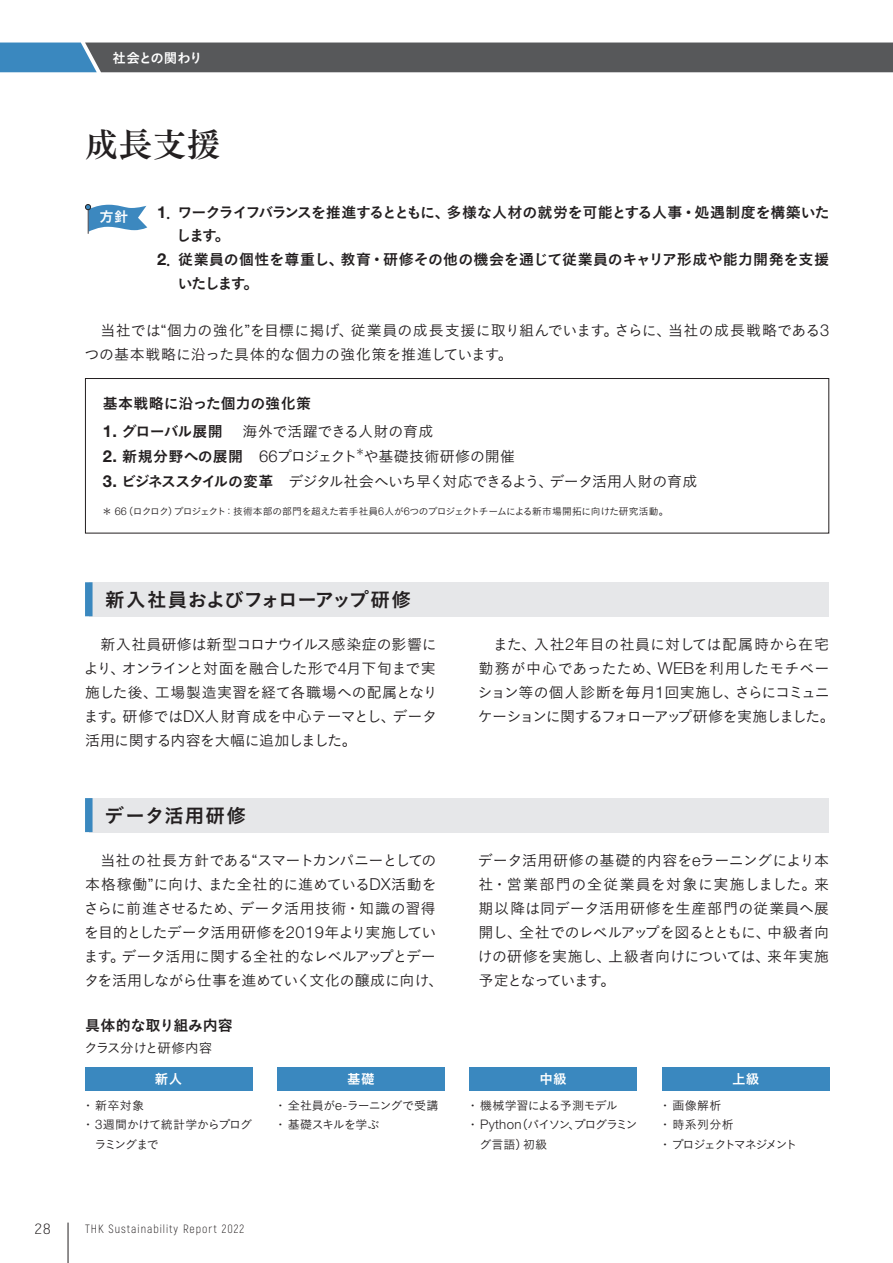
<style>
.page{position:relative;width:893px;height:1263px;background:#fff}
.page>*{position:absolute;margin:0;border:0;box-sizing:border-box;transform-origin:0 0}
.t1{font:33px "Tsuku Min Pro B";color:#231f20}
.t2{font:19.5px "Koburina Go Std W6";letter-spacing:.005em;color:#231f20}
.t3{font:19.5px "Koburina Go Std W6";letter-spacing:.055em;color:#231f20}
.t4{font:15px/24px "Koburina Go Std W3";letter-spacing:-.02em;color:#231f20}
.t5{font:15px "Koburina Go Std W6";letter-spacing:-.01em;color:#231f20}
.t6{font:15px/24px "Koburina Go Std W3";letter-spacing:.005em;color:#231f20}
.t7{font:15px "Koburina Go Std W3";letter-spacing:-.05em;color:#231f20}
.t8{font:300 14.85px "Akrobat";color:#231f20;scale:1.22 1}
.t9{font:14.25px "Koburina Go Std W6";color:#fff}
.t10{font:13.5px "Koburina Go Std W3";letter-spacing:-.035em;color:#231f20}
.t11{font:13.5px "Koburina Go Std W6";letter-spacing:.01em;color:#fff}
.t12{font:13.5px "Koburina Go Std W6";letter-spacing:-.04em;color:#fff}
.t13{font:12px "Koburina Go Std W3";letter-spacing:-.065em;color:#231f20}
.t14{font:300 12px "Akrobat";letter-spacing:.08em;color:#231f20}
.t15{font:12px/19.5px "Koburina Go Std W3";letter-spacing:-.1em;color:#231f20}
.t16{font:12px/19.5px "Koburina Go Std W3";letter-spacing:-.04em;color:#231f20}
.t17{font:12px "Koburina Go Std W3";letter-spacing:-.14em;color:#231f20}
.t18{font:9.75px "Koburina Go Std W3";letter-spacing:-.04em;color:#231f20}
.t19{font:8.7px "Koburina Go Std W3";color:#231f20}
.s1{font-family:"Helvetica Neue LT Std";font-weight:700;font-size:16.5px}
.s2{font-family:"Helvetica Neue LT Std";font-weight:300;font-size:16.5px}
.s3{font-family:"Koburina Go Std W6"}
.s4{font-family:"Helvetica Neue LT Std";font-weight:300;font-size:10.8px}
.s5{font-family:"Helvetica Neue LT Std";font-weight:300;font-size:13.2px}
</style>
<div class="page">
<svg style="left:0;top:43px;width:893px;height:29px;background:#545d64"></svg>
<div style="left:89px;top:582px;width:740px;height:34px;background:#e6e7e9"></div>
<div style="left:85px;top:582px;width:8px;height:34px;background:#3a88bf"></div>
<div style="left:89px;top:798px;width:740px;height:34px;background:#e6e7e9"></div>
<div style="left:85px;top:798px;width:8px;height:34px;background:#3a88bf"></div>
<svg style="left:85px;top:204px;width:62px;height:30px"></svg>
<div style="left:85px;top:378px;width:744px;height:155px;border:1px solid #231f20"></div>
<div style="left:470px;top:1067px;width:167px;height:24px;background:#3a88bf"></div>
<div style="left:662px;top:1067px;width:167px;height:24px;background:#3a88bf"></div>
<div style="left:85px;top:1067px;width:167px;height:24px;background:#3a88bf"></div>
<div style="left:277px;top:1067px;width:167px;height:24px;background:#3a88bf"></div>
<hr style="left:68px;top:1222px;width:1px;height:41px;background:#231f20">
<p class="t12" style="left:113px;top:47px;width:92px">社会との関わり</p>
<h1 class="t1" style="left:85px;top:118px;width:136px">成長支援</h1>
<p class="t9" style="left:100px;top:206px;width:30px">方針</p>
<p class="t5" style="left:157px;top:201px;width:674px"><span class="s1">1</span>．ワークライフバランスを推進するとともに、多様な人材の就労を可能とする人事・処遇制度を構築いた</p>
<p class="t5" style="left:176px;top:224px;width:55px">します。</p>
<p class="t5" style="left:157px;top:248px;width:674px"><span class="s1">2</span>．従業員の個性を尊重し、教育・研修その他の機会を通じて従業員のキャリア形成や能力開発を支援</p>
<p class="t5" style="left:178px;top:272px;width:82px">いたします。</p>
<p class="t6" style="left:84px;top:319px;width:746px">　当社では“個力の強化”を目標に掲げ、従業員の成長支援に取り組んでいます。さらに、当社の成長戦略である<span class="s2">3</span>つの基本戦略に沿った具体的な個力の強化策を推進しています。</p>
<p class="t5" style="left:103px;top:392px;width:210px">基本戦略に沿った個力の強化策</p>
<p class="t4" style="left:103px;top:419px;width:332px"><span class="s1">1.</span> <span class="s3">グローバル展開　</span>海外で活躍できる人財の育成</p>
<p class="t4" style="left:103px;top:444px;width:414px"><span class="s1">2.</span> <span class="s3">新規分野への展開　</span><span class="s2">66</span>プロジェクトや基礎技術研修の開催</p>
<p class="t19" style="left:356px;top:445px;width:10px">＊</p>
<p class="t7" style="left:103px;top:470px;width:596px"><span class="s1">3.</span> <span class="s3">ビジネススタイルの変革　</span>デジタル社会へいち早く対応できるよう、データ活用人財の育成</p>
<p class="t18" style="left:102px;top:503px;width:568px">＊ <span class="s4">66</span>（ロクロク）プロジェクト：技術本部の部門を超えた若手社員<span class="s4">6</span>人が<span class="s4">6</span>つのプロジェクトチームによる新市場開拓に向けた研究活動。</p>
<h2 class="t2" style="left:105px;top:584px;width:307px">新入社員およびフォローアップ研修</h2>
<p class="t4" style="left:84px;top:632px;width:355px">　新入社員研修は新型コロナウイルス感染症の影響により、オンラインと対面を融合した形で<span class="s2">4</span>月下旬まで実施した後、工場製造実習を経て各職場への配属となります。研修では<span class="s2">DX</span>人財育成を中心テーマとし、データ活用に関する内容を大幅に追加しました。</p>
<p class="t4" style="left:477px;top:632px;width:359px">　また、入社<span class="s2">2</span>年目の社員に対しては配属時から在宅勤務が中心であったため、<span class="s2">WEB</span>を利用したモチベーション等の個人診断を毎月<span class="s2">1</span>回実施し、さらにコミュニケーションに関するフォローアップ研修を実施しました。</p>
<h2 class="t3" style="left:105px;top:800px;width:143px">データ活用研修</h2>
<p class="t4" style="left:84px;top:848px;width:361px">　当社の社長方針である“スマートカンパニーとしての本格稼働”に向け、また全社的に進めている<span class="s2">DX</span>活動をさらに前進させるため、データ活用技術・知識の習得を目的としたデータ活用研修を<span class="s2">2019</span>年より実施しています。データ活用に関する全社的なレベルアップとデータを活用しながら仕事を進めていく文化の醸成に向け、</p>
<p class="t4" style="left:478px;top:848px;width:353px;text-align:justify">データ活用研修の基礎的内容を<span class="s2">e</span>ラーニングにより本社・営業部門の全従業員を対象に実施しました。来期以降は同データ活用研修を生産部門の従業員へ展開し、全社でのレベルアップを図るとともに、中級者向けの研修を実施し、上級者向けについては、来年実施予定となっています。</p>
<p class="t5" style="left:85px;top:1013px;width:149px">具体的な取り組み内容</p>
<p class="t10" style="left:84px;top:1038px;width:130px">クラス分けと研修内容</p>
<p class="t11" style="left:155px;top:1069px;width:29px">新人</p>
<p class="t13" style="left:82px;top:1096px;width:64px">・新卒対象</p>
<p class="t13" style="left:82px;top:1116px;width:172px">・ <span class="s5">3</span>週間かけて統計学からプログ</p>
<p class="t13" style="left:94px;top:1135px;width:66px">ラミングまで</p>
<p class="t11" style="left:347px;top:1069px;width:29px">基礎</p>
<p class="t16" style="left:274px;top:1095px;width:165px">・全社員が<span class="s5">e-</span>ラーニングで受講・基礎スキルを学ぶ</p>
<p class="t8" style="left:35px;top:1220px;width:15px">28</p>
<p class="t14" style="left:85px;top:1221px;width:161px">THK Sustainability Report 2022</p>
<p class="t11" style="left:540px;top:1069px;width:29px">中級</p>
<p class="t13" style="left:467px;top:1096px;width:153px">・機械学習による予測モデル</p>
<p class="t17" style="left:467px;top:1116px;width:172px">・ <span class="s5">Python</span>（パイソン、プログラミン</p>
<p class="t13" style="left:479px;top:1135px;width:69px">グ言語）初級</p>
<p class="t11" style="left:732px;top:1069px;width:29px">上級</p>
<p class="t15" style="left:659px;top:1095px;width:140px">・画像解析<br>・時系列分析<br>・プロジェクトマネジメント</p>
</div>
